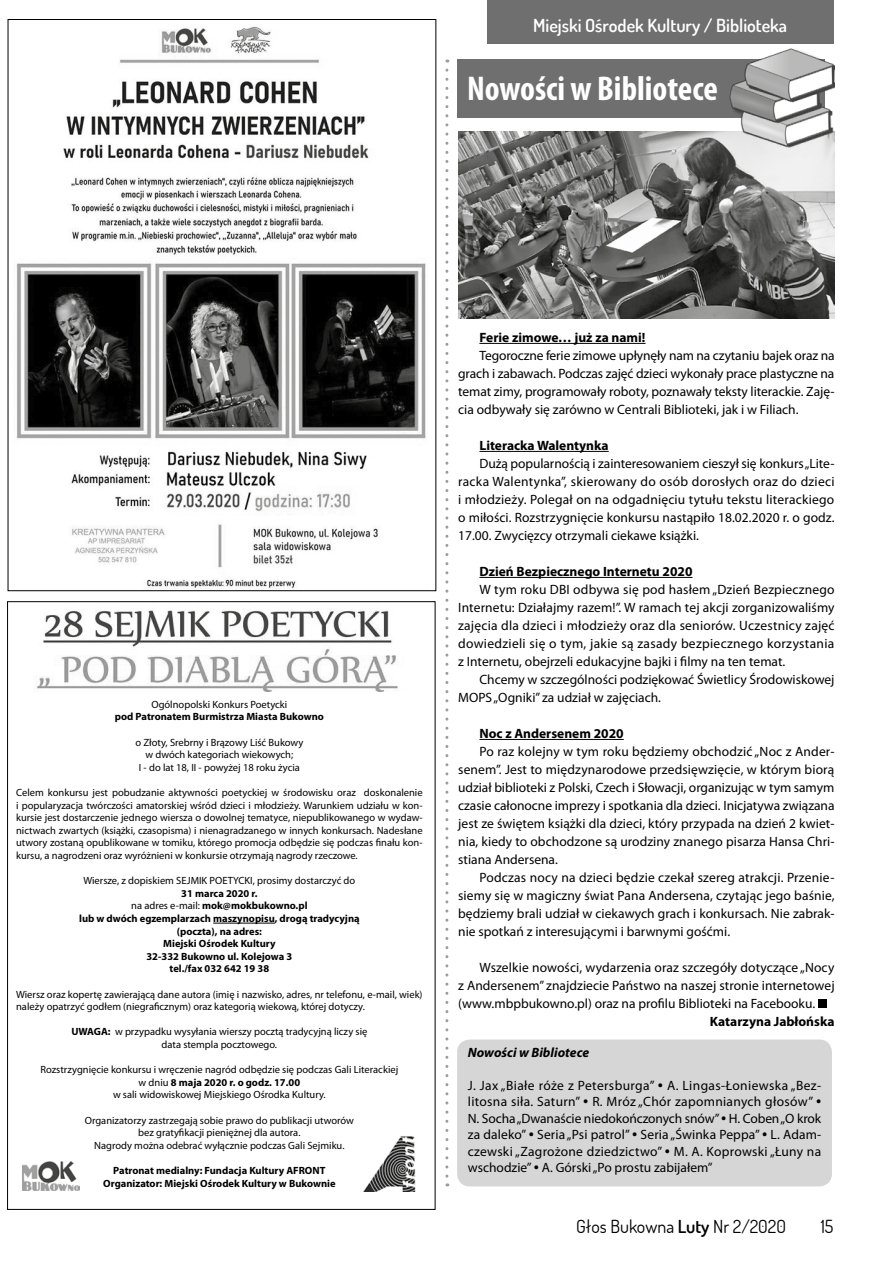
<style>
.page{position:relative;width:893px;height:1263px;background:#fff}
.page>*{position:absolute;margin:0;border:0;box-sizing:border-box;transform-origin:0 0}
.t1{font:700 condensed 34.5px "Myriad Pro";color:#fff}
.t2{font:600 18px "Dosis";color:#fff}
.t3{font:18px "Dosis";color:#000}
.t4{font:13.5px/18px "Myriad Pro";color:#000;text-align:justify}
.t5{font:700 13.5px "Myriad Pro";color:#000}
.t6{font:italic 700 13.5px "Myriad Pro";color:#000}
.t7{font:10.5px/12.6px "Myriad Pro";color:#000;text-align:center}
.t8{font:700 10.5px/12.6px "Myriad Pro";color:#000;text-align:center}
.s1{font-weight:400}
.s2{font-weight:700}
.s3{font-weight:600}
</style>
<div class="page">
<div style="left:487px;top:0;width:346px;height:43px;background:#706f6f"></div>
<img style="left:16px;top:26px;width:410px;height:563px">
<img style="left:37px;top:601px;width:399px;height:90px">
<div style="left:457px;top:59px;width:367px;height:59px;background:#706f6f"></div>
<hr style="left:479px;top:343px;width:166px;height:1px;background:#000">
<hr style="left:479px;top:451px;width:130px;height:1px;background:#000">
<hr style="left:479px;top:577px;width:213px;height:1px;background:#000">
<hr style="left:479px;top:739px;width:145px;height:1px;background:#000">
<div style="left:818px;top:999px;width:8px;height:9px;background:#000"></div>
<div style="left:457px;top:1039px;width:375px;height:147px;background:#d6d6d6;border-radius:13px"></div>
<img style="left:458px;top:132px;width:376px;height:187px">
<img style="left:725px;top:48px;width:109px;height:101px">
<svg style="left:445px;top:70px;width:3px;height:1116px"></svg>
<hr style="left:213px;top:923px;width:62px;height:1px;background:#000">
<img style="left:22px;top:1162px;width:58px;height:28px">
<img style="left:363px;top:1136px;width:53px;height:55px">
<h2 class="t2" style="left:533px;top:13px;width:256px">Miejski Ośrodek Kultury / Biblioteka</h2>
<h1 class="t1" style="left:467px;top:67px;width:252px">Nowości w Bibliotece</h1>
<p class="t7" style="left:151px;top:698px;width:138px">Ogólnopolski Konkurs Poetycki</p>
<p class="t8" style="left:115px;top:710px;width:211px">pod Patronatem Burmistrza Miasta Bukowno</p>
<p class="t7" style="left:135px;top:736px;width:170px">o Złoty, Srebrny i Brązowy Liść Bukowy w dwóch kategoriach wiekowych;<br>I - do lat 18, II - powyżej 18 roku życia</p>
<p class="t7" style="left:16px;top:786px;width:408px;text-align:justify">Celem konkursu jest pobudzanie aktywności poetyckiej w środowisku oraz doskonalenie i popularyzacja twórczości amatorskiej wśród dzieci i młodzieży. Warunkiem udziału w kon&shy;kursie jest dostarczenie jednego wiersza o dowolnej tematyce, niepublikowanego w wydaw&shy;nictwach zwartych (książki, czasopisma) i nienagradzanego w innych konkursach. Nadesłane utwory zostaną opublikowane w tomiku, którego promocja odbędzie się podczas finału kon&shy;kursu, a nagrodzeni oraz wyróżnieni w konkursie otrzymają nagrody rzeczowe.</p>
<p class="t7" style="left:83px;top:874px;width:273px">Wiersze, z dopiskiem SEJMIK POETYCKI, prosimy dostarczyć do</p>
<p class="t8" style="left:79px;top:887px;width:282px">31 marca 2020 r.<br><span class="s1">na adres e-mail:</span> mok@mokbukowno.pl<br>lub w dwóch egzemplarzach maszynopisu, drogą tradycyjną (poczta), na adres:<br>Miejski Ośrodek Kultury<br>32-332 Bukowno ul. Kolejowa 3<br>tel./fax 032 642 19 38</p>
<p class="t7" style="left:16px;top:988px;width:408px;text-align:left">Wiersz oraz kopertę zawierającą dane autora (imię i nazwisko, adres, nr telefonu, e-mail, wiek) należy opatrzyć godłem (niegraficznym) oraz kategorią wiekową, której dotyczy.</p>
<p class="t7" style="left:71px;top:1025px;width:298px"><span class="s2">UWAGA:</span> w przypadku wysyłania wierszy pocztą tradycyjną liczy się data stempla pocztowego.</p>
<p class="t7" style="left:40px;top:1063px;width:359px">Rozstrzygnięcie konkursu i wręczenie nagród odbędzie się podczas Gali Literackiej w dniu <span class="s2">8 maja 2020 r. o godz. 17.00<br></span>w sali widowiskowej Miejskiego Ośrodka Kultury.</p>
<p class="t7" style="left:85px;top:1114px;width:271px">Organizatorzy zastrzegają sobie prawo do publikacji utworów bez gratyfikacji pieniężnej dla autora.<br>Nagrody można odebrać wyłącznie podczas Gali Sejmiku.</p>
<p class="t8" style="left:103px;top:1164px;width:234px">Patronat medialny: Fundacja Kultury AFRONT<br>Organizator: Miejski Ośrodek Kultury w Bukownie</p>
<p class="t5" style="left:479px;top:329px;width:168px">Ferie zimowe… już za nami!</p>
<p class="t4" style="left:458px;top:346px;width:378px;text-indent:21px">Tegoroczne ferie zimowe upłynęły nam na czytaniu bajek oraz na grach i zabawach. Podczas zajęć dzieci wykonały prace plastyczne na temat zimy, programowały roboty, poznawały teksty literackie. Zaję&shy;cia odbywały się zarówno w Centrali Biblioteki, jak i w Filiach.</p>
<p class="t5" style="left:479px;top:437px;width:131px">Literacka Walentynka</p>
<p class="t4" style="left:458px;top:454px;width:378px;text-indent:21px">Dużą popularnością i zainteresowaniem cieszył się konkurs „Lite&shy;racka Walentynka”, skierowany do osób dorosłych oraz do dzieci i młodzieży. Polegał on na odgadnięciu tytułu tekstu literackiego o miłości. Rozstrzygnięcie konkursu nastąpiło 18.02.2020 r. o godz.<br>17.00. Zwycięzcy otrzymali ciekawe książki.</p>
<p class="t5" style="left:479px;top:563px;width:215px">Dzień Bezpiecznego Internetu 2020</p>
<p class="t4" style="left:458px;top:580px;width:378px;text-indent:21px">W tym roku DBI odbywa się pod hasłem „Dzień Bezpiecznego Internetu: Działajmy razem!”. W ramach tej akcji zorganizowaliśmy zajęcia dla dzieci i młodzieży oraz dla seniorów. Uczestnicy zajęć dowiedzieli się o tym, jakie są zasady bezpiecznego korzystania z Internetu, obejrzeli edukacyjne bajki i filmy na ten temat.</p>
<p class="t4" style="left:458px;top:670px;width:378px;text-indent:21px">Chcemy w szczególności podziękować Świetlicy Środowiskowej<br>MOPS „Ogniki” za udział w zajęciach.</p>
<p class="t5" style="left:479px;top:725px;width:146px">Noc z Andersenem 2020</p>
<p class="t4" style="left:458px;top:742px;width:378px;text-indent:21px">Po raz kolejny w tym roku będziemy obchodzić „Noc z Ander&shy;senem”. Jest to międzynarodowe przedsięwzięcie, w którym biorą udział biblioteki z Polski, Czech i Słowacji, organizując w tym samym czasie całonocne imprezy i spotkania dla dzieci. Inicjatywa związana jest ze świętem książki dla dzieci, który przypada na dzień 2 kwiet&shy;nia, kiedy to obchodzone są urodziny znanego pisarza Hansa Chri&shy;stiana Andersena.</p>
<p class="t4" style="left:458px;top:868px;width:378px;text-indent:21px">Podczas nocy na dzieci będzie czekał szereg atrakcji. Przenie&shy;siemy się w magiczny świat Pana Andersena, czytając jego baśnie, będziemy brali udział w ciekawych grach i konkursach. Nie zabrak&shy;nie spotkań z interesującymi i barwnymi gośćmi.</p>
<p class="t4" style="left:458px;top:958px;width:378px;text-indent:21px">Wszelkie nowości, wydarzenia oraz szczegóły dotyczące „Nocy z Andersenem” znajdziecie Państwo na naszej stronie internetowej (www.mbpbukowno.pl) oraz na profilu Biblioteki na Facebooku.</p>
<p class="t5" style="left:710px;top:1013px;width:126px">Katarzyna Jabłońska</p>
<p class="t6" style="left:468px;top:1043px;width:123px">Nowości w Bibliotece</p>
<p class="t4" style="left:468px;top:1077px;width:355px;line-height:16.5px">J. Jax „Białe róże z Petersburga” <sup>.</sup> A. Lingas-Łoniewska „Bez&shy;litosna siła. Saturn” <sup>.</sup> R. Mróz „Chór zapomnianych głosów” <sup>.<br></sup>N. Socha „Dwanaście niedokończonych snów” <sup>.</sup> H. Coben „O krok za daleko” <sup>.</sup> Seria „Psi patrol” <sup>.</sup> Seria „Świnka Peppa” <sup>.</sup> L. Adam&shy;czewski „Zagrożone dziedzictwo” <sup>.</sup> M. A. Koprowski „Łuny na wschodzie” <sup>.</sup> A. Górski „Po prostu zabijałem”</p>
<h2 class="t3" style="left:576px;top:1214px;width:211px">Głos Bukowna <span class="s3">Luty</span> Nr 2/2020</h2>
<h2 class="t3" style="left:821px;top:1214px;width:14px">15</h2>
</div>
